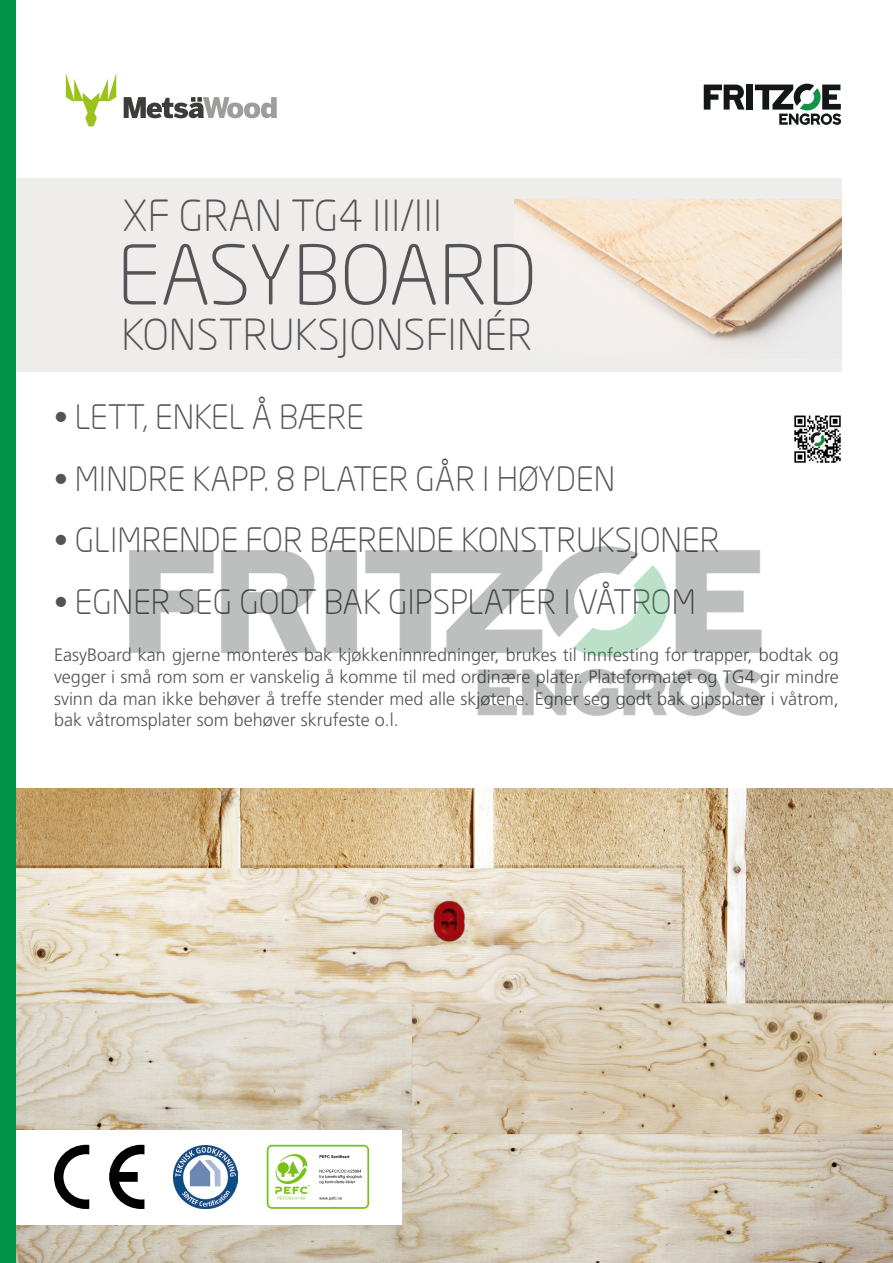
<style>
.page{position:relative;width:893px;height:1263px;background:#fff}
.page>*{position:absolute;margin:0;border:0;box-sizing:border-box;transform-origin:0 0}
.t1{font:300 81px "Neo Sans Pro";color:#545456}
.t2{font:300 42px "Neo Sans Pro";color:#545456}
.t3{font:300 33px "Neo Sans Pro";color:#545456}
.introduction{font:300 18px/21.6px "Frutiger CE";color:#545456;text-align:justify}
</style>
<div class="page">
<img style="left:15px;top:788px;width:878px;height:475px">
<div style="left:746px;top:85px;width:7px;height:25px;background:#131718"></div>
<svg style="left:704px;top:85px;width:41px;height:25px"></svg>
<svg style="left:755px;top:84px;width:86px;height:41px"></svg>
<div style="left:0;top:179px;width:841px;height:193px;background:#ecebea"></div>
<img style="left:514px;top:199px;width:327px;height:145px">
<svg style="left:66px;top:74px;width:50px;height:52px"></svg>
<svg style="left:124px;top:97px;width:153px;height:21px"></svg>
<div style="left:0;top:1130px;width:402px;height:94px;background:#fff"></div>
<div style="left:267px;top:1145px;width:102px;height:64px;border:2px solid #7bc11b;border-radius:4px"></div>
<svg style="left:320px;top:1155px;width:29px;height:3px"></svg>
<svg style="left:319px;top:1197px;width:23px;height:3px"></svg>
<svg style="left:319px;top:1170px;width:43px;height:14px"></svg>
<svg style="left:275px;top:1154px;width:35px;height:45px"></svg>
<svg style="left:54px;top:1145px;width:35px;height:64px"></svg>
<svg style="left:109px;top:1145px;width:35px;height:64px"></svg>
<img style="left:174px;top:1145px;width:63px;height:63px">
<div style="left:0;top:0;width:15px;height:1263px;background:#009448"></div>
<img style="left:794px;top:415px;width:47px;height:48px">
<img style="left:129px;top:546px;width:633px;height:170px">
<p class="t2" style="left:122px;top:190px;width:321px">XF GRAN TG4 III/III</p>
<p class="t1" style="left:117px;top:225px;width:421px">EASYBOARD</p>
<p class="t2" style="left:121px;top:309px;width:412px">KONSTRUKSJONSFINÉR</p>
<p class="t3" style="left:54px;top:397px;width:312px">• LETT, ENKEL Å BÆRE</p>
<p class="t3" style="left:54px;top:458px;width:563px">• MINDRE KAPP. 8 PLATER GÅR I HØYDEN</p>
<p class="t3" style="left:54px;top:520px;width:667px">• GLIMRENDE FOR BÆRENDE KONSTRUKSJONER</p>
<p class="t3" style="left:54px;top:581px;width:643px">• EGNER SEG GODT BAK GIPSPLATER I VÅTROM</p>
<p class="introduction" style="left:54px;top:644px;width:786px">EasyBoard kan gjerne monteres bak kjøkkeninnredninger, brukes til innfesting for trapper, bodtak og vegger i små rom som er vanskelig å komme til med ordinære plater. Plateformatet og TG4 gir mindre svinn da man ikke behøver å treffe stender med alle skjøtene. Egner seg godt bak gipsplater i våtrom, bak våtromsplater som behøver skrufeste o.l.</p>
</div>
